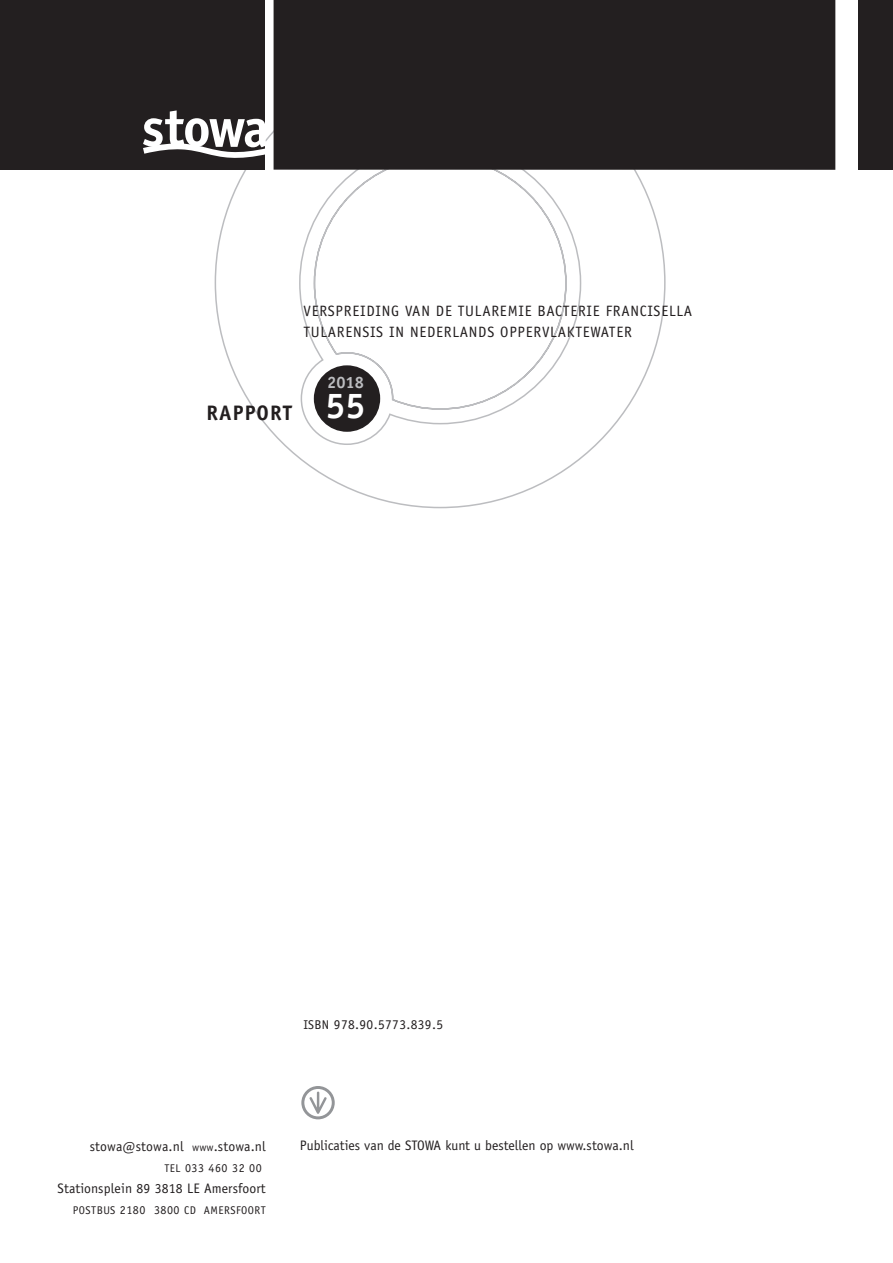
<style>
.page{position:relative;width:893px;height:1263px;background:#fff}
.page>*{position:absolute;margin:0;border:0;box-sizing:border-box;transform-origin:0 0}
.t1{font:700 36px "Officina Sans";color:#fff}
.t2{font:700 21px "Officina Sans";letter-spacing:.05em;color:#231f20}
.t3{font:700 16.5px "Officina Sans";color:#bcbdc0}
.TABEL_KOP{font:15px/21px "Officina Sans";letter-spacing:.05em;color:#231f20}
.t4{font:13.8px "Officina Sans";color:#231f20}
.t5{font:13.5px "Officina Sans";letter-spacing:.025em;color:#231f20}
.t6{font:12px "Officina Sans";letter-spacing:.04em;color:#231f20}
.t7{font:11.25px "Officina Sans";letter-spacing:.04em;color:#231f20}
.s1{font-size:12.75px}
.s2{font-size:11.25px}
.s3{font-size:12px}
</style>
<div class="page">
<svg style="left:214px;top:56px;width:452px;height:453px"></svg>
<div style="left:859px;top:0;width:34px;height:170px;background:#231f20"></div>
<div style="left:0;top:0;width:265px;height:170px;background:#231f20"></div>
<svg style="left:143px;top:110px;width:127px;height:51px"></svg>
<svg style="left:301px;top:1086px;width:34px;height:33px"></svg>
<div style="left:314px;top:365px;width:66px;height:67px;background:#231f20;border-radius:50%"></div>
<div style="left:274px;top:0;width:561px;height:170px;background:#231f20"></div>
<p class="TABEL_KOP" style="left:303px;top:300px;width:390px">VERSPREIDING VAN DE TULAREMIE BACTERIE FRANCISELLA<br>TULARENSIS IN NEDERLANDS OPPERVLAKTEWATER</p>
<p class="t3" style="left:327px;top:372px;width:38px">2018</p>
<p class="t2" style="left:206px;top:400px;width:87px">RAPPORT</p>
<p class="t1" style="left:326px;top:384px;width:42px">55</p>
<p class="t5" style="left:303px;top:1017px;width:141px"><span class="s1">ISBN</span> 978.90.5773.839.5</p>
<p class="t4" style="left:90px;top:1138px;width:178px">stowa@stowa.nl <span class="s2">www</span>.stowa.nl</p>
<p class="t6" style="left:164px;top:1161px;width:99px"><span class="s2">TEL</span> 033 460 32 00</p>
<p class="t4" style="left:58px;top:1180px;width:210px">Stationsplein 89 3818 LE Amersfoort</p>
<p class="t7" style="left:73px;top:1203px;width:194px">POSTBUS <span class="s3">2180 3800</span> CD AMERSFOORT</p>
<p class="t4" style="left:300px;top:1138px;width:335px">Publicaties van de STOWA kunt u bestellen op www.stowa.nl</p>
</div>
